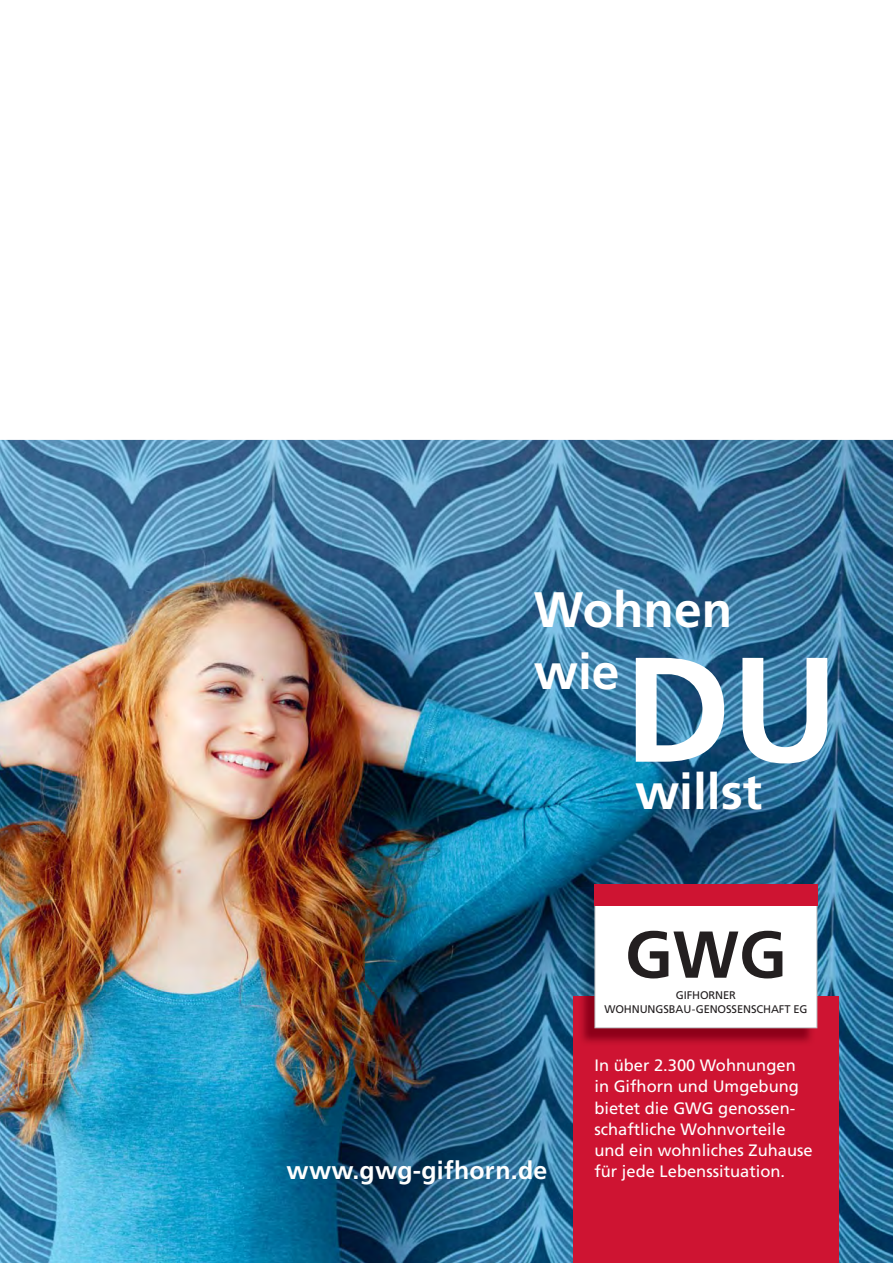
<style>
.page{position:relative;width:893px;height:1263px;background:#fff}
.page>*{position:absolute;margin:0;border:0;box-sizing:border-box;transform-origin:0 0}
.t1{font:700 148.8px "Frutiger";color:#fff}
.t2{font:700 66.15px "Frutiger";color:#231f20}
.t3{font:700 49.8px/62.2px "Frutiger";color:#fff}
.t4{font:700 24.9px "Frutiger";letter-spacing:.01em;color:#fff}
.t5{font:16.5px/21px "Frutiger";color:#fff}
.t6{font:11.1px/13.5px "Frutiger";letter-spacing:-.01em;color:#231f20;text-align:center}
</style>
<div class="page">
<img style="left:0;top:440px;width:892px;height:823px">
<div style="left:573px;top:997px;width:265px;height:266px;background:#ce1432"></div>
<img style="left:577px;top:887px;width:238px;height:156px">
<svg style="left:594px;top:906px;width:223px;height:122px"></svg>
<div style="left:594px;top:884px;width:223px;height:22px;background:#ce1432"></div>
<h3 class="t3" style="left:534px;top:581px;width:200px">Wohnen wie</h3>
<h1 class="t1" style="left:623px;top:638px;width:216px">DU</h1>
<h3 class="t3" style="left:635px;top:763px;width:129px">willst</h3>
<h3 class="t4" style="left:286px;top:1159px;width:262px">www.gwg-gifhorn.de</h3>
<h2 class="t2" style="left:625px;top:923px;width:163px">GWG</h2>
<p class="t6" style="left:604px;top:989px;width:204px">GIFHORNER<br>WOHNUNGSBAU-GENOSSENSCHAFT EG</p>
<p class="t5" style="left:594px;top:1056px;width:220px">In über 2.300 Wohnungen in Gifhorn und Umgebung bietet die GWG genossen&shy;schaftliche Wohnvorteile und ein wohnliches Zuhause für jede Lebenssituation.</p>
</div>
